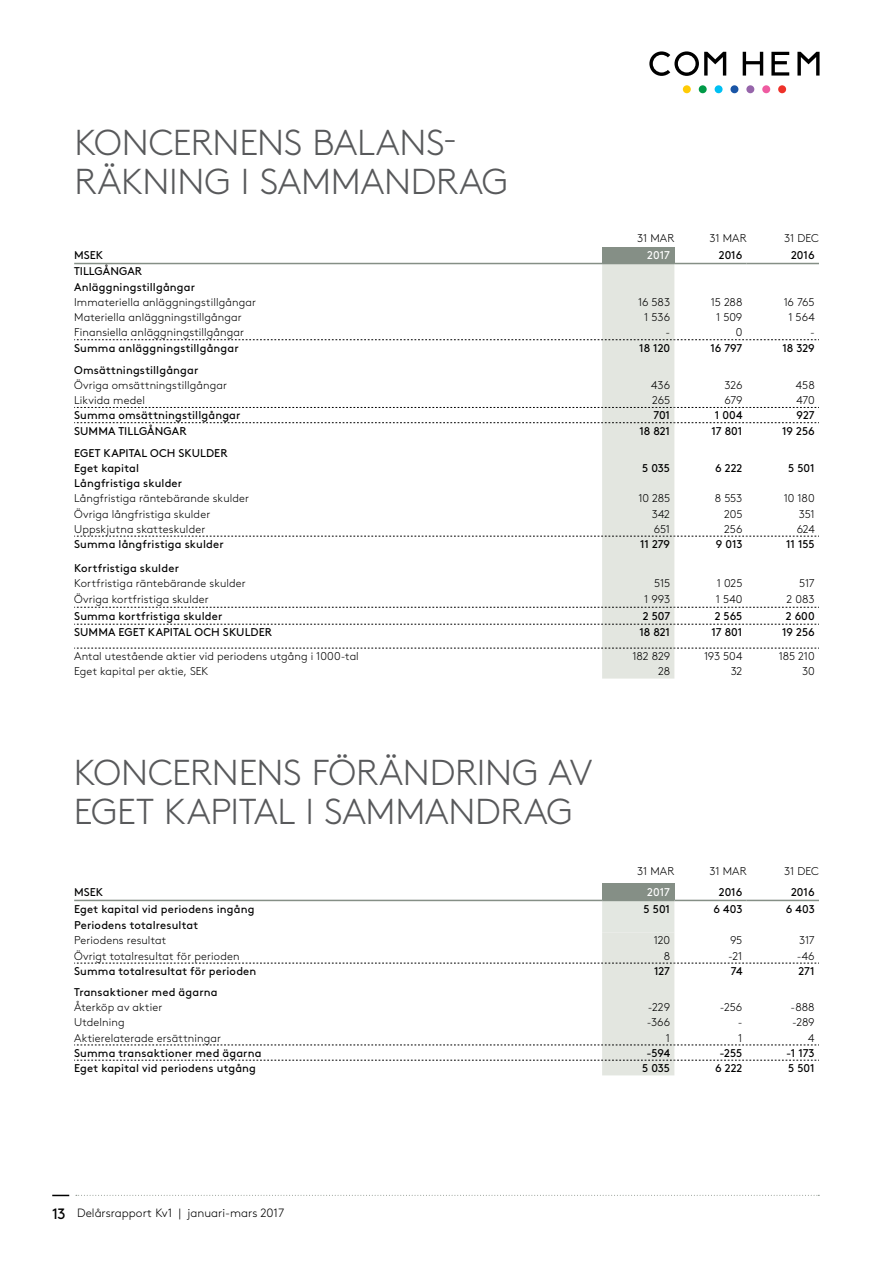
<style>
.page{position:relative;width:893px;height:1263px;background:#fff}
.page>*{position:absolute;margin:0;border:0;box-sizing:border-box;transform-origin:0 0}
.t1{font:300 36px/39px "Brown Std";letter-spacing:-.005em;color:#58595b}
.t2{font:300 12px "Brown Std";color:#000}
.t3{font:300 11.25px "Brown Std";letter-spacing:.01em;color:#000}
.t4{font:11.25px/15.3px "Brown Std";letter-spacing:.01em;color:#000}
.t5{font:11.25px "Brown Std";color:#fff}
.s1{font-weight:400;font-size:15px}
</style>
<div class="page">
<svg style="left:52px;top:1195px;width:17px;height:1px"></svg>
<svg style="left:76px;top:1195px;width:743px;height:1px"></svg>
<div style="left:683px;top:85px;width:8px;height:8px;background:#ffcb05;border-radius:50%"></div>
<div style="left:699px;top:85px;width:8px;height:8px;background:#009a47;border-radius:50%"></div>
<div style="left:715px;top:85px;width:8px;height:8px;background:#00c0f3;border-radius:50%"></div>
<div style="left:730px;top:85px;width:8px;height:8px;background:#1a55a6;border-radius:50%"></div>
<div style="left:746px;top:85px;width:8px;height:8px;background:#9665aa;border-radius:50%"></div>
<div style="left:762px;top:85px;width:8px;height:8px;background:#ef5ba1;border-radius:50%"></div>
<div style="left:778px;top:85px;width:8px;height:8px;background:#ee3129;border-radius:50%"></div>
<svg style="left:649px;top:51px;width:77px;height:25px"></svg>
<svg style="left:771px;top:52px;width:18px;height:24px"></svg>
<svg style="left:743px;top:52px;width:20px;height:24px"></svg>
<svg style="left:797px;top:52px;width:22px;height:24px"></svg>
<div style="left:602px;top:247px;width:72px;height:16px;background:#858f86"></div>
<svg style="left:74px;top:263px;width:745px;height:416px"></svg>
<div style="left:602px;top:883px;width:72px;height:17px;background:#858f86"></div>
<svg style="left:74px;top:900px;width:745px;height:175px"></svg>
<hr style="left:674px;top:900px;width:73px;height:1px;background:#858f86">
<hr style="left:747px;top:900px;width:72px;height:1px;background:#858f86">
<hr style="left:602px;top:900px;width:72px;height:1px;background:#858f86">
<h1 class="t1" style="left:74px;top:123px;width:435px">KONCERNENS BALANS-<br>RÄKNING I SAMMANDRAG</h1>
<p class="t3" style="left:637px;top:232px;width:39px">31 MAR</p>
<p class="t3" style="left:709px;top:232px;width:39px">31 MAR</p>
<p class="t3" style="left:784px;top:232px;width:36px">31 DEC</p>
<p class="t4" style="left:74px;top:248px;width:31px">MSEK</p>
<p class="t5" style="left:647px;top:249px;width:24px">2017</p>
<p class="t4" style="left:719px;top:248px;width:25px">2016</p>
<p class="t4" style="left:791px;top:248px;width:25px">2016</p>
<p class="t4" style="left:74px;top:264px;width:122px">TILLGÅNGAR<br>Anläggningstillgångar</p>
<p class="t3" style="left:74px;top:296px;width:183px">Immateriella anläggningstillgångar</p>
<p class="t3" style="left:638px;top:296px;width:34px">16 583</p>
<p class="t3" style="left:711px;top:296px;width:33px">15 288</p>
<p class="t3" style="left:784px;top:296px;width:33px">16 765</p>
<p class="t3" style="left:74px;top:311px;width:169px">Materiella anläggningstillgångar</p>
<p class="t3" style="left:644px;top:311px;width:27px">1 536</p>
<p class="t3" style="left:716px;top:311px;width:28px">1 509</p>
<p class="t3" style="left:788px;top:311px;width:28px">1 564</p>
<p class="t3" style="left:74px;top:326px;width:171px">Finansiella anläggningstillgångar</p>
<p class="t3" style="left:665px;top:326px;width:6px">-</p>
<p class="t3" style="left:736px;top:326px;width:8px">0</p>
<p class="t3" style="left:810px;top:326px;width:6px">-</p>
<p class="t4" style="left:74px;top:340px;width:166px">Summa anläggningstillgångar</p>
<p class="t4" style="left:639px;top:340px;width:32px">18 120</p>
<p class="t4" style="left:710px;top:340px;width:34px">16 797</p>
<p class="t4" style="left:782px;top:340px;width:34px">18 329</p>
<p class="t4" style="left:74px;top:362px;width:126px">Omsättningstillgångar</p>
<p class="t3" style="left:74px;top:379px;width:154px">Övriga omsättningstillgångar</p>
<p class="t3" style="left:651px;top:379px;width:20px">436</p>
<p class="t3" style="left:725px;top:379px;width:19px">326</p>
<p class="t3" style="left:796px;top:379px;width:20px">458</p>
<p class="t3" style="left:74px;top:394px;width:72px">Likvida medel</p>
<p class="t3" style="left:652px;top:394px;width:19px">265</p>
<p class="t3" style="left:724px;top:394px;width:19px">679</p>
<p class="t3" style="left:797px;top:394px;width:20px">470</p>
<p class="t4" style="left:74px;top:408px;width:168px">Summa omsättningstillgångar</p>
<p class="t4" style="left:653px;top:408px;width:18px">701</p>
<p class="t4" style="left:715px;top:408px;width:29px">1 004</p>
<p class="t4" style="left:796px;top:408px;width:20px">927</p>
<p class="t4" style="left:74px;top:423px;width:114px">SUMMA TILLGÅNGAR</p>
<p class="t4" style="left:639px;top:423px;width:32px">18 821</p>
<p class="t4" style="left:711px;top:423px;width:32px">17 801</p>
<p class="t4" style="left:782px;top:423px;width:34px">19 256</p>
<p class="t4" style="left:74px;top:445px;width:155px">EGET KAPITAL OCH SKULDER<br>Eget kapital</p>
<p class="t4" style="left:642px;top:460px;width:30px">5 035</p>
<p class="t4" style="left:715px;top:460px;width:29px">6 222</p>
<p class="t4" style="left:788px;top:460px;width:28px">5 501</p>
<p class="t4" style="left:74px;top:476px;width:110px">Långfristiga skulder</p>
<p class="t3" style="left:74px;top:492px;width:176px">Långfristiga räntebärande skulder</p>
<p class="t3" style="left:638px;top:492px;width:33px">10 285</p>
<p class="t3" style="left:715px;top:492px;width:29px">8 553</p>
<p class="t3" style="left:784px;top:492px;width:32px">10 180</p>
<p class="t3" style="left:74px;top:507px;width:138px">Övriga långfristiga skulder</p>
<p class="t3" style="left:652px;top:507px;width:20px">342</p>
<p class="t3" style="left:724px;top:507px;width:20px">205</p>
<p class="t3" style="left:799px;top:507px;width:18px">351</p>
<p class="t3" style="left:74px;top:522px;width:133px">Uppskjutna skatteskulder</p>
<p class="t3" style="left:654px;top:522px;width:18px">651</p>
<p class="t3" style="left:724px;top:522px;width:20px">256</p>
<p class="t3" style="left:797px;top:522px;width:20px">624</p>
<p class="t4" style="left:74px;top:536px;width:151px">Summa långfristiga skulder</p>
<p class="t4" style="left:640px;top:536px;width:31px">11 279</p>
<p class="t4" style="left:716px;top:536px;width:28px">9 013</p>
<p class="t4" style="left:786px;top:536px;width:30px">11 155</p>
<p class="t4" style="left:74px;top:560px;width:106px">Kortfristiga skulder</p>
<p class="t3" style="left:74px;top:577px;width:173px">Kortfristiga räntebärande skulder</p>
<p class="t3" style="left:654px;top:577px;width:18px">515</p>
<p class="t3" style="left:717px;top:577px;width:27px">1 025</p>
<p class="t3" style="left:799px;top:577px;width:17px">517</p>
<p class="t3" style="left:74px;top:593px;width:136px">Övriga kortfristiga skulder</p>
<p class="t3" style="left:644px;top:593px;width:27px">1 993</p>
<p class="t3" style="left:716px;top:593px;width:28px">1 540</p>
<p class="t3" style="left:787px;top:593px;width:30px">2 083</p>
<p class="t4" style="left:74px;top:608px;width:150px">Summa kortfristiga skulder</p>
<p class="t4" style="left:643px;top:608px;width:29px">2 507</p>
<p class="t4" style="left:715px;top:608px;width:29px">2 565</p>
<p class="t4" style="left:786px;top:608px;width:30px">2 600</p>
<p class="t4" style="left:74px;top:625px;width:199px">SUMMA EGET KAPITAL OCH SKULDER</p>
<p class="t4" style="left:639px;top:625px;width:32px">18 821</p>
<p class="t4" style="left:711px;top:625px;width:32px">17 801</p>
<p class="t4" style="left:782px;top:625px;width:34px">19 256</p>
<p class="t3" style="left:74px;top:650px;width:286px">Antal utestående aktier vid periodens utgång i 1000-tal</p>
<p class="t3" style="left:632px;top:650px;width:39px">182 829</p>
<p class="t3" style="left:704px;top:650px;width:40px">193 504</p>
<p class="t3" style="left:779px;top:650px;width:38px">185 210</p>
<p class="t3" style="left:74px;top:665px;width:136px">Eget kapital per aktie, SEK</p>
<p class="t3" style="left:658px;top:665px;width:13px">28</p>
<p class="t3" style="left:731px;top:665px;width:13px">32</p>
<p class="t3" style="left:802px;top:665px;width:14px">30</p>
<h1 class="t1" style="left:74px;top:754px;width:520px">KONCERNENS FÖRÄNDRING AV<br>EGET KAPITAL I SAMMANDRAG</h1>
<p class="t3" style="left:637px;top:864px;width:39px">31 MAR</p>
<p class="t3" style="left:709px;top:864px;width:39px">31 MAR</p>
<p class="t3" style="left:784px;top:864px;width:36px">31 DEC</p>
<p class="t4" style="left:74px;top:885px;width:31px">MSEK</p>
<p class="t5" style="left:647px;top:886px;width:24px">2017</p>
<p class="t4" style="left:719px;top:885px;width:25px">2016</p>
<p class="t4" style="left:791px;top:885px;width:25px">2016</p>
<p class="t4" style="left:74px;top:902px;width:182px">Eget kapital vid periodens ingång</p>
<p class="t4" style="left:644px;top:902px;width:28px">5 501</p>
<p class="t4" style="left:714px;top:902px;width:30px">6 403</p>
<p class="t4" style="left:786px;top:902px;width:30px">6 403</p>
<p class="t4" style="left:74px;top:918px;width:126px">Periodens totalresultat</p>
<p class="t3" style="left:74px;top:934px;width:94px">Periodens resultat</p>
<p class="t3" style="left:654px;top:934px;width:18px">120</p>
<p class="t3" style="left:730px;top:934px;width:14px">95</p>
<p class="t3" style="left:799px;top:934px;width:17px">317</p>
<p class="t3" style="left:74px;top:949px;width:167px">Övrigt totalresultat för perioden</p>
<p class="t3" style="left:664px;top:949px;width:8px">8</p>
<p class="t3" style="left:728px;top:949px;width:16px">-21</p>
<p class="t3" style="left:797px;top:949px;width:19px">-46</p>
<p class="t4" style="left:74px;top:963px;width:184px">Summa totalresultat för perioden</p>
<p class="t4" style="left:654px;top:963px;width:18px">127</p>
<p class="t4" style="left:731px;top:963px;width:13px">74</p>
<p class="t4" style="left:798px;top:963px;width:18px">271</p>
<p class="t4" style="left:74px;top:984px;width:145px">Transaktioner med ägarna</p>
<p class="t3" style="left:74px;top:1001px;width:90px">Återköp av aktier</p>
<p class="t3" style="left:648px;top:1001px;width:24px">-229</p>
<p class="t3" style="left:720px;top:1001px;width:24px">-256</p>
<p class="t3" style="left:791px;top:1001px;width:26px">-888</p>
<p class="t3" style="left:74px;top:1016px;width:52px">Utdelning</p>
<p class="t3" style="left:647px;top:1016px;width:25px">-366</p>
<p class="t3" style="left:738px;top:1016px;width:6px">-</p>
<p class="t3" style="left:792px;top:1016px;width:24px">-289</p>
<p class="t3" style="left:74px;top:1031px;width:148px">Aktierelaterade ersättningar</p>
<p class="t3" style="left:666px;top:1031px;width:6px">1</p>
<p class="t3" style="left:738px;top:1031px;width:6px">1</p>
<p class="t3" style="left:808px;top:1031px;width:8px">4</p>
<p class="t4" style="left:74px;top:1045px;width:189px">Summa transaktioner med ägarna</p>
<p class="t4" style="left:646px;top:1045px;width:25px">-594</p>
<p class="t4" style="left:719px;top:1045px;width:24px">-255</p>
<p class="t4" style="left:786px;top:1045px;width:30px">-1 173</p>
<p class="t4" style="left:74px;top:1060px;width:183px">Eget kapital vid periodens utgång</p>
<p class="t4" style="left:642px;top:1060px;width:30px">5 035</p>
<p class="t4" style="left:715px;top:1060px;width:29px">6 222</p>
<p class="t4" style="left:788px;top:1060px;width:28px">5 501</p>
<p class="t2" style="left:52px;top:1206px;width:234px"><span class="s1">13</span> Delårsrapport Kv1 | januari-mars 2017</p>
</div>
